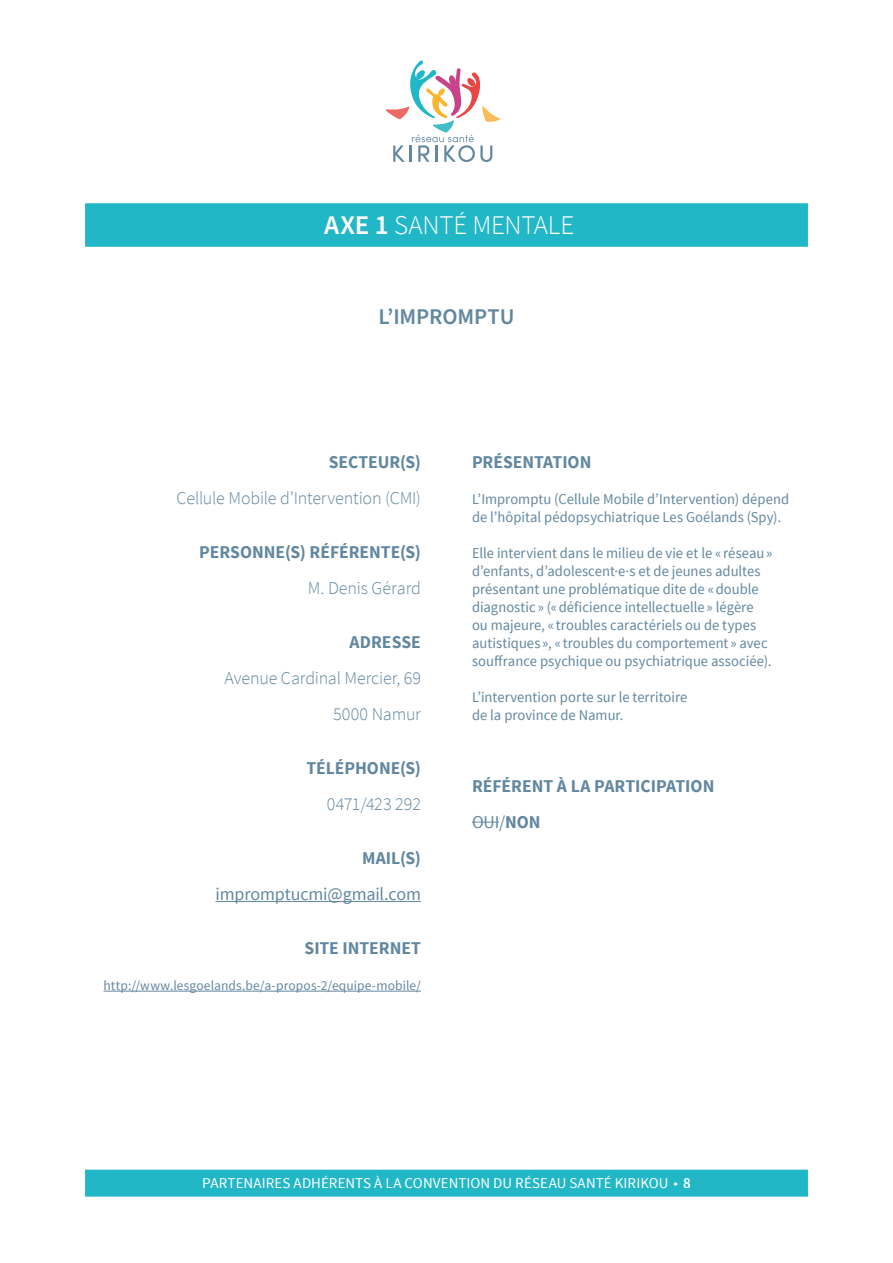
<style>
.page{position:relative;width:893px;height:1263px;background:#fff}
.page>*{position:absolute;margin:0;border:0;box-sizing:border-box;transform-origin:0 0}
.t1{font:300 27px "Source Sans Pro";letter-spacing:-.01em;color:#fff}
.t2{font:600 22.5px "Source Sans Pro";letter-spacing:-.005em;color:#6287a0}
.t3{font:700 18px/36px "Source Sans Pro";color:#6287a0}
.t4{font:300 18px/36px "Source Sans Pro";letter-spacing:-.01em;color:#6287a0;text-align:right}
.t5{font:18px "Source Sans Pro";letter-spacing:-.005em;color:#6287a0}
.t6{font:15px/18px "Source Sans Pro";color:#6287a0}
.t7{font:15px "Source Sans Pro";letter-spacing:.005em;color:#fff}
.t8{font:13.5px "Source Sans Pro";letter-spacing:.005em;color:#6287a0}
.s1{font-weight:600}
.s2{font-weight:400}
</style>
<div class="page">
<div style="left:85px;top:203px;width:723px;height:44px;background:#22b7c7"></div>
<div style="left:85px;top:1170px;width:723px;height:27px;background:#22b7c7"></div>
<hr style="left:215px;top:901px;width:206px;height:1px;background:#6287a0">
<hr style="left:103px;top:991px;width:318px;height:1px;background:#6287a0">
<svg style="left:472px;top:822px;width:27px;height:1px"></svg>
<svg style="left:386px;top:61px;width:114px;height:101px"></svg>
<h1 class="t1" style="left:324px;top:209px;width:252px"><span class="s1">AXE 1</span> SANTÉ MENTALE</h1>
<h2 class="t2" style="left:378px;top:302px;width:137px">L’IMPROMPTU</h2>
<p class="t3" style="left:329px;top:445px;width:94px">SECTEUR(S)</p>
<p class="t4" style="left:176px;top:480px;width:246px">Cellule Mobile d’Intervention (CMI)</p>
<p class="t3" style="left:199px;top:535px;width:223px">PERSONNE(S) RÉFÉRENTE(S)</p>
<p class="t4" style="left:308px;top:570px;width:115px">M. Denis Gérard</p>
<p class="t3" style="left:350px;top:625px;width:73px">ADRESSE</p>
<p class="t4" style="left:225px;top:660px;width:198px">Avenue Cardinal Mercier, 69<br>5000 Namur</p>
<p class="t3" style="left:307px;top:751px;width:116px">TÉLÉPHONE(S)</p>
<p class="t4" style="left:327px;top:786px;width:96px">0471/423 292</p>
<p class="t3" style="left:362px;top:841px;width:60px">MAIL(S)</p>
<p class="t5" style="left:215px;top:883px;width:207px">impromptucmi@gmail.com</p>
<p class="t3" style="left:305px;top:931px;width:118px">SITE INTERNET</p>
<p class="t8" style="left:103px;top:977px;width:319px">http://www.lesgoelands.be/a-propos-2/equipe-mobile/</p>
<p class="t3" style="left:472px;top:445px;width:121px">PRÉSENTATION</p>
<p class="t6" style="left:472px;top:490px;width:319px">L’Impromptu (Cellule Mobile d’Intervention) dépend de l’hôpital pédopsychiatrique Les Goélands (Spy).</p>
<p class="t6" style="left:472px;top:544px;width:302px">Elle intervient dans le milieu de vie et le « réseau» d’enfants, d’adolescent·e·s et de jeunes adultes présentant une problématique dite de «double diagnostic » («déficience intellectuelle » légère ou majeure, « troubles caractériels ou de types autistiques », « troubles du comportement » avec souffrance psychique ou psychiatrique associée).</p>
<p class="t6" style="left:472px;top:688px;width:217px">L’intervention porte sur le territoire de la province de Namur.</p>
<p class="t3" style="left:472px;top:769px;width:244px">RÉFÉRENT À LA PARTICIPATION<br><span class="s2">OUI/</span>NON</p>
<p class="t7" style="left:202px;top:1174px;width:490px">PARTENAIRES ADHÉRENTS À LA CONVENTION DU RÉSEAU SANTÉ KIRIKOU ◆ <span class="s1">8</span></p>
</div>
